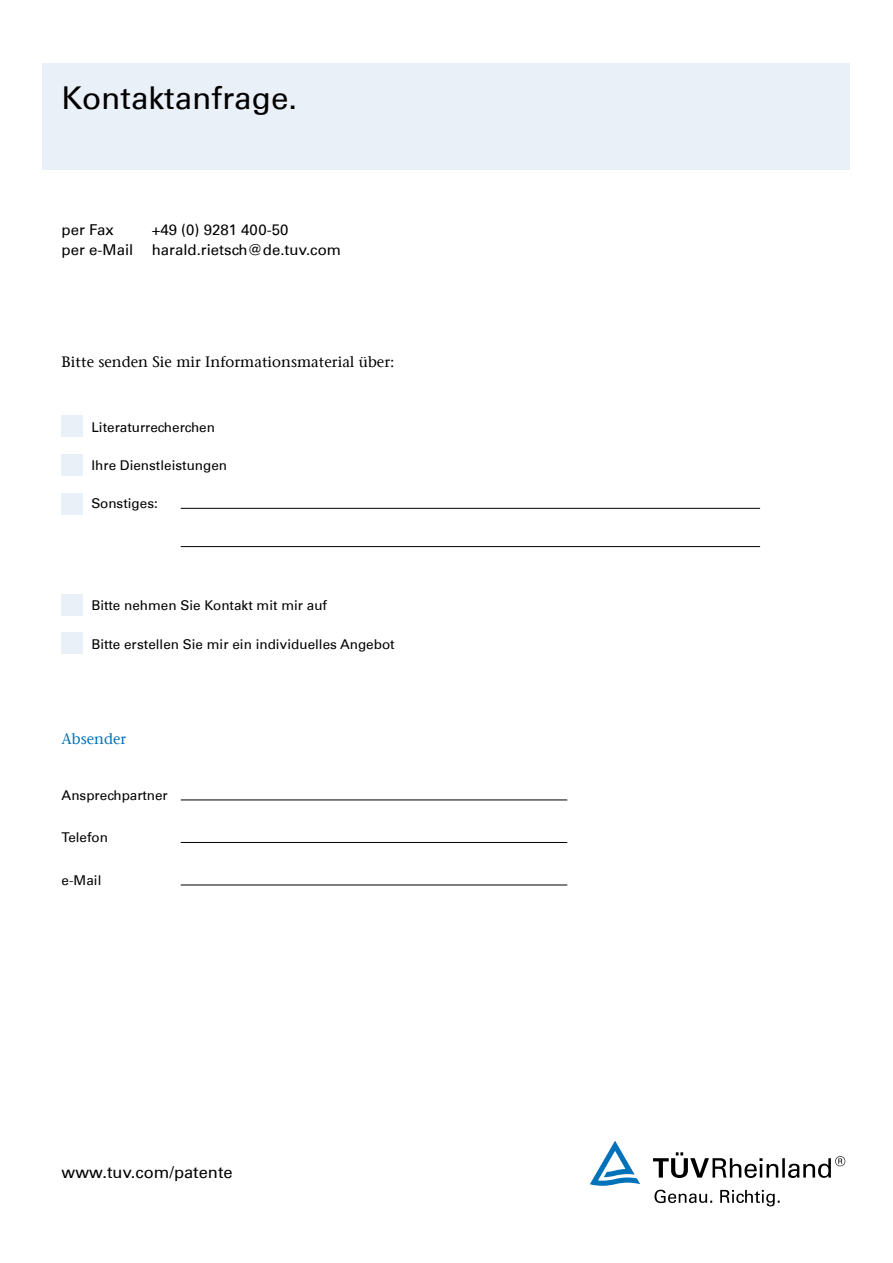
<style>
.page{position:relative;width:893px;height:1263px;background:#fff}
.page>*{position:absolute;margin:0;border:0;box-sizing:border-box;transform-origin:0 0}
.t1{font:31.5px "Univers 55 Roman";color:#000}
.t2{font:16.5px "Univers 55 Roman";color:#000}
.t3{font:15px/20.2px "Univers 55 Roman";color:#000}
.t4{font:15px "Stone Serif";color:#000}
.t5{font:15px "Stone Serif";color:#0072ba}
.t6{font:13.5px "Univers 55 Roman";color:#000}
</style>
<div class="page">
<svg style="left:590px;top:1141px;width:50px;height:45px"></svg>
<svg style="left:653px;top:1152px;width:192px;height:26px"></svg>
<svg style="left:654px;top:1190px;width:126px;height:16px"></svg>
<div style="left:43px;top:64px;width:807px;height:106px;background:#eaf0f8"></div>
<hr style="left:181px;top:508px;width:579px;height:1px;background:#000">
<hr style="left:181px;top:546px;width:579px;height:1px;background:#000">
<div style="left:62px;top:416px;width:21px;height:21px;background:#eaf0f8"></div>
<div style="left:62px;top:454px;width:21px;height:21px;background:#eaf0f8"></div>
<div style="left:62px;top:493px;width:21px;height:22px;background:#eaf0f8"></div>
<div style="left:62px;top:594px;width:21px;height:22px;background:#eaf0f8"></div>
<div style="left:62px;top:633px;width:21px;height:21px;background:#eaf0f8"></div>
<hr style="left:181px;top:799px;width:386px;height:1px;background:#000">
<hr style="left:181px;top:842px;width:386px;height:1px;background:#000">
<hr style="left:181px;top:885px;width:386px;height:1px;background:#000">
<h1 class="t1" style="left:62px;top:79px;width:237px">Kontaktanfrage.</h1>
<p class="t3" style="left:62px;top:220px;width:281px;text-indent:90px">+49 (0) 9281 400-50<br>per e-Mail harald.rietsch@de.tuv.com</p>
<p class="t3" style="left:62px;top:220px;width:54px">per Fax</p>
<p class="t4" style="left:62px;top:353px;width:334px">Bitte senden Sie mir Informationsmaterial über:</p>
<p class="t6" style="left:91px;top:419px;width:125px">Literaturrecherchen</p>
<p class="t6" style="left:91px;top:457px;width:137px">Ihre Dienstleistungen</p>
<p class="t6" style="left:91px;top:495px;width:68px">Sonstiges:</p>
<p class="t6" style="left:91px;top:598px;width:237px">Bitte nehmen Sie Kontakt mit mir auf</p>
<p class="t6" style="left:91px;top:636px;width:305px">Bitte erstellen Sie mir ein individuelles Angebot</p>
<p class="t5" style="left:62px;top:730px;width:66px">Absender</p>
<p class="t6" style="left:62px;top:787px;width:108px">Ansprechpartner</p>
<p class="t6" style="left:62px;top:830px;width:48px">Telefon</p>
<p class="t6" style="left:62px;top:872px;width:41px">e-Mail</p>
<p class="t2" style="left:62px;top:1163px;width:173px">www.tuv.com/patente</p>
</div>
